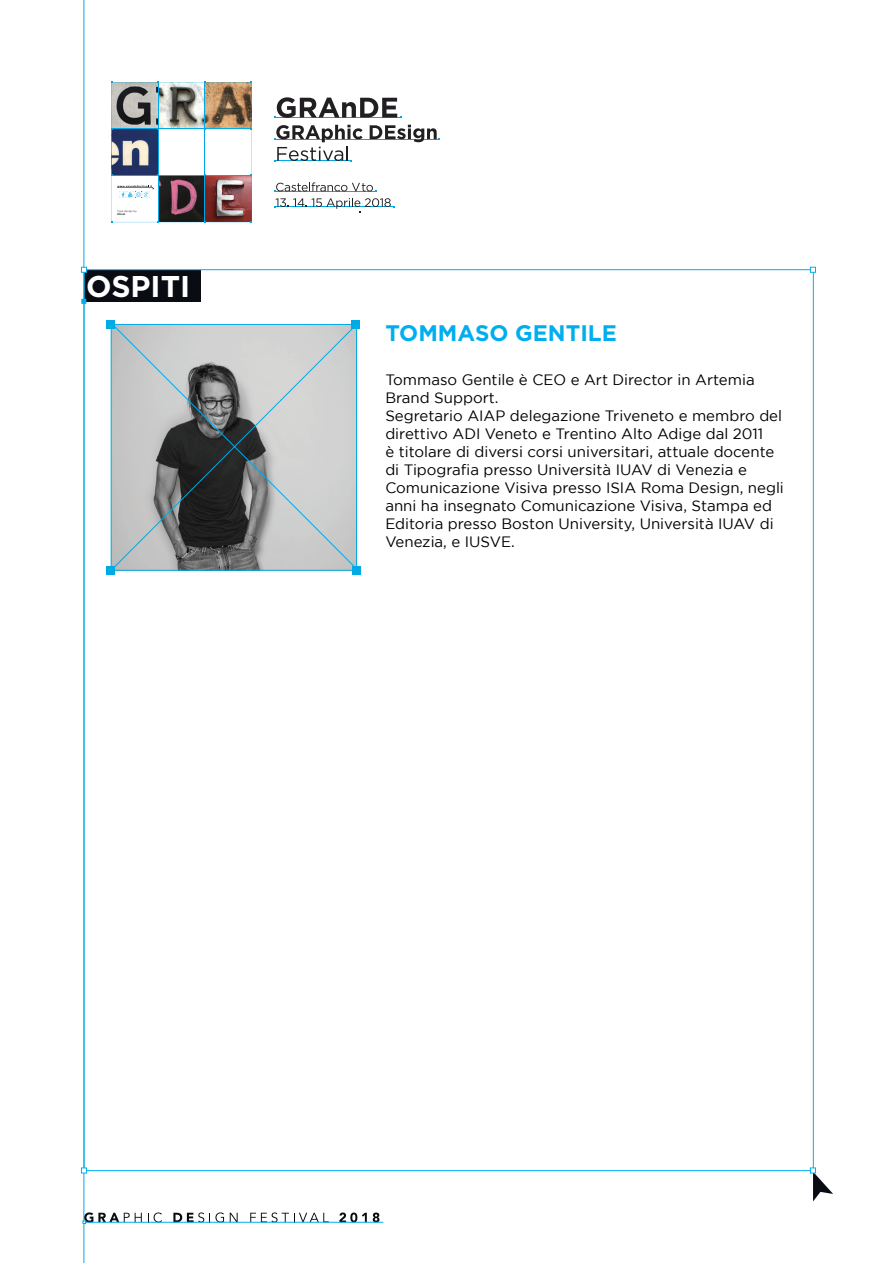
<style>
.page{position:relative;width:893px;height:1263px;background:#fff}
.page>*{position:absolute;margin:0;border:0;box-sizing:border-box;transform-origin:0 0}
.t1{font:700 30px "Gotham";color:#fff}
.t2{font:700 22.5px "Gotham";color:#00aeef}
.t3{font:15px/18px "Gotham";color:#000001}
</style>
<div class="page">
<div style="left:84px;top:270px;width:116px;height:32px;background:#0a0c14"></div>
<hr style="left:84px;top:0;width:1px;height:1263px;background:#00aeef">
<svg style="left:148px;top:1212px;width:14px;height:10px"></svg>
<svg style="left:173px;top:1212px;width:51px;height:10px"></svg>
<svg style="left:230px;top:1213px;width:8px;height:9px"></svg>
<svg style="left:250px;top:1212px;width:79px;height:10px"></svg>
<svg style="left:339px;top:1212px;width:28px;height:10px"></svg>
<svg style="left:373px;top:1212px;width:6px;height:10px"></svg>
<hr style="left:84px;top:1222px;width:299px;height:1px;background:#00aeef">
<svg style="left:83px;top:1212px;width:59px;height:12px"></svg>
<svg style="left:81px;top:267px;width:6px;height:6px"></svg>
<svg style="left:810px;top:267px;width:6px;height:6px"></svg>
<svg style="left:81px;top:1167px;width:6px;height:6px"></svg>
<svg style="left:810px;top:1167px;width:23px;height:34px"></svg>
<svg style="left:81px;top:299px;width:5px;height:5px"></svg>
<hr style="left:275px;top:139px;width:164px;height:1px;background:#00a8e8">
<svg style="left:274px;top:97px;width:128px;height:21px"></svg>
<svg style="left:370px;top:125px;width:70px;height:17px"></svg>
<svg style="left:274px;top:182px;width:102px;height:10px"></svg>
<svg style="left:274px;top:198px;width:121px;height:14px"></svg>
<svg style="left:274px;top:125px;width:89px;height:37px"></svg>
<img style="left:111px;top:81px;width:141px;height:142px">
<svg style="left:111px;top:324px;width:246px;height:247px;background:#9fa5a7"></svg>
<div style="left:106px;top:320px;width:9px;height:9px;background:#00aae5"></div>
<div style="left:106px;top:566px;width:9px;height:8px;background:#00aae5"></div>
<div style="left:352px;top:320px;width:8px;height:9px;background:#00aae5"></div>
<div style="left:352px;top:566px;width:9px;height:8px;background:#00aae5"></div>
<h1 class="t1" style="left:86px;top:269px;width:106px">OSPITI</h1>
<p class="t2" style="left:385px;top:320px;width:233px">TOMMASO GENTILE</p>
<p class="t3" style="left:385px;top:371px;width:371px">Tommaso Gentile è CEO e Art Director in Artemia<br>Brand Support.</p>
<p class="t3" style="left:385px;top:407px;width:400px">Segretario AIAP delegazione Triveneto e membro del direttivo ADI Veneto e Trentino Alto Adige dal 2011<br>è titolare di diversi corsi universitari, attuale docente di Tipografia presso Università IUAV di Venezia e Comunicazione Visiva presso ISIA Roma Design, negli anni ha insegnato Comunicazione Visiva, Stampa ed Editoria presso Boston University, Università IUAV di Venezia, e IUSVE.</p>
</div>
